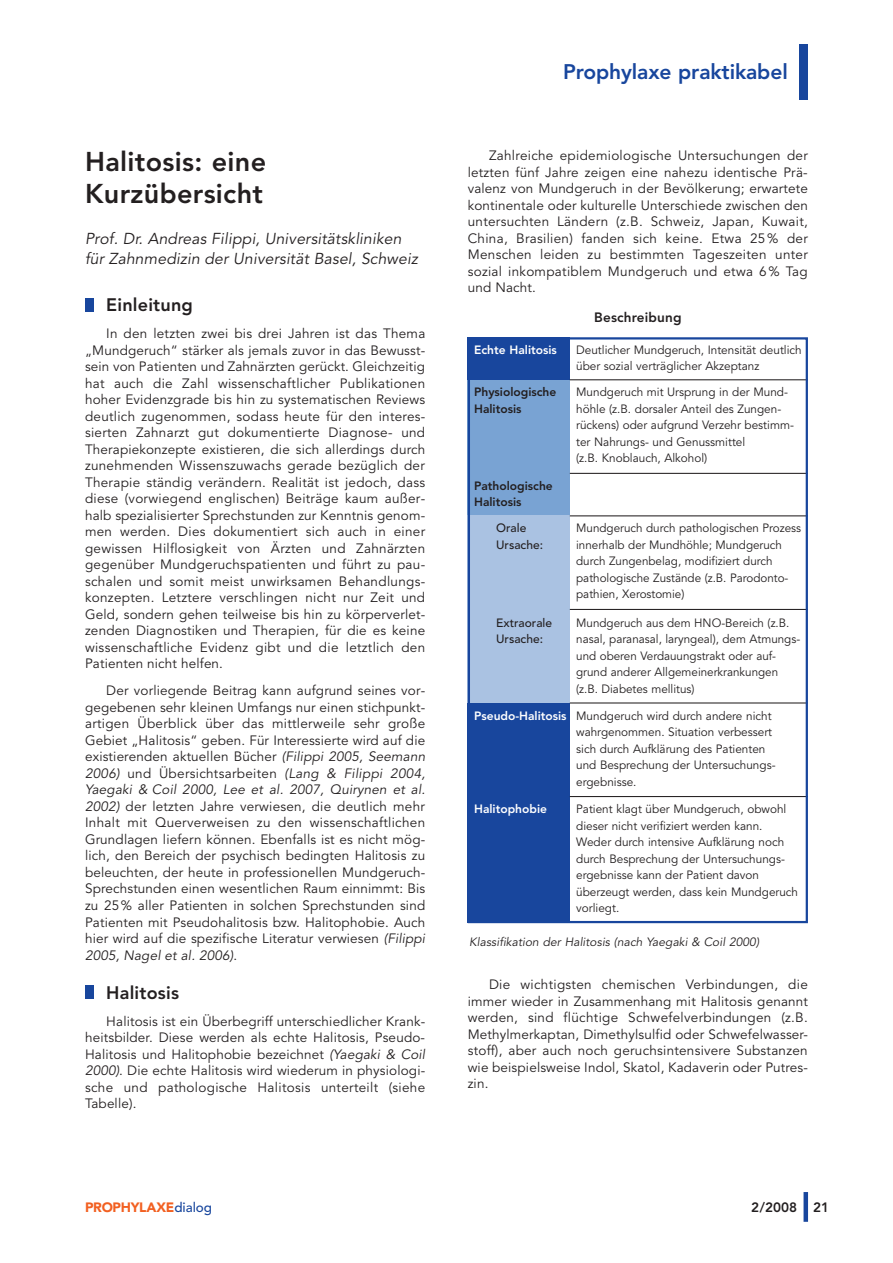
<style>
.page{position:relative;width:893px;height:1263px;background:#fff}
.page>*{position:absolute;margin:0;border:0;box-sizing:border-box;transform-origin:0 0}
.t1{font:800 27px/32.4px "Avenir";letter-spacing:.01em;color:#231f20}
.t2{font:800 21px "Avenir";letter-spacing:-.005em;color:#18469d}
.t3{font:800 18px "Avenir";letter-spacing:.01em;color:#231f20}
.t4{font:italic 15.75px/19.8px "Avenir";letter-spacing:.01em;color:#231f20}
.t5{font:13.5px/16.5px "Avenir";letter-spacing:.01em;color:#231f20;text-align:justify}
.t6{font:800 13.5px "Avenir";letter-spacing:.01em;color:#231f20}
.t7{font:900 13.5px "Avenir";letter-spacing:-.025em;color:#f26021}
.t8{font:12px/16.5px "Avenir";color:#231f20}
.t9{font:italic 12px "Avenir";letter-spacing:.005em;color:#231f20}
.t10{font:800 12px/16.5px "Avenir";color:#231f20}
.t11{font:500 12px/16.5px "Avenir";color:#231f20}
.t12{font:800 12px "Avenir";color:#fff}
.s1{font-style:italic}
.s2{font-weight:800;color:#fff}
.s3{font-weight:500;color:#18469d}
</style>
<div class="page">
<div style="left:803px;top:1192px;width:5px;height:30px;background:#18469d"></div>
<div style="left:799px;top:44px;width:9px;height:55px;background:#18469d"></div>
<div style="left:85px;top:298px;width:9px;height:14px;background:#18469d"></div>
<div style="left:85px;top:985px;width:9px;height:14px;background:#18469d"></div>
<div style="left:468px;top:337px;width:102px;height:43px;background:#18469d"></div>
<div style="left:468px;top:380px;width:102px;height:93px;background:#79a3d3"></div>
<div style="left:468px;top:473px;width:102px;height:43px;background:#79a3d3"></div>
<div style="left:468px;top:516px;width:102px;height:187px;background:#aac2e2"></div>
<div style="left:468px;top:703px;width:102px;height:93px;background:#18469d"></div>
<div style="left:468px;top:796px;width:102px;height:127px;background:#18469d"></div>
<hr style="left:570px;top:609px;width:238px;height:1px;background:#231f20">
<hr style="left:570px;top:702px;width:238px;height:1px;background:#231f20">
<hr style="left:570px;top:796px;width:238px;height:1px;background:#231f20">
<hr style="left:570px;top:379px;width:238px;height:1px;background:#231f20">
<hr style="left:570px;top:473px;width:238px;height:1px;background:#231f20">
<hr style="left:570px;top:515px;width:238px;height:1px;background:#231f20">
<div style="left:468px;top:337px;width:340px;height:586px;border:2px solid #18469d"></div>
<h1 class="t1" style="left:85px;top:147px;width:183px">Halitosis: eine<br>Kurzübersicht</h1>
<p class="t4" style="left:85px;top:230px;width:334px">Prof. Dr. Andreas Filippi, Universitätskliniken für Zahnmedizin der Universität Basel, Schweiz</p>
<h3 class="t3" style="left:106px;top:298px;width:88px">Einleitung</h3>
<p class="t5" style="left:85px;top:326px;width:342px;text-indent:21px">In den letzten zwei bis drei Jahren ist das Thema „Mundgeruch“ stärker als jemals zuvor in das Bewusst&shy;sein von Patienten und Zahnärzten gerückt. Gleichzeitig hat auch die Zahl wissenschaftlicher Publikationen hoher Evidenzgrade bis hin zu systematischen Reviews deutlich zugenommen, sodass heute für den interes&shy;sierten Zahnarzt gut dokumentierte Diagnose- und Therapiekonzepte existieren, die sich allerdings durch zunehmenden Wissenszuwachs gerade bezüglich der Therapie ständig verändern. Realität ist jedoch, dass diese (vorwiegend englischen) Beiträge kaum außer&shy;halb spezialisierter Sprechstunden zur Kenntnis genom&shy;men werden. Dies dokumentiert sich auch in einer gewissen Hilflosigkeit von Ärzten und Zahnärzten gegenüber Mundgeruchspatienten und führt zu pau&shy;schalen und somit meist unwirksamen Behandlungs&shy;konzepten. Letztere verschlingen nicht nur Zeit und Geld, sondern gehen teilweise bis hin zu körperverlet&shy;zenden Diagnostiken und Therapien, für die es keine wissenschaftliche Evidenz gibt und die letztlich den Patienten nicht helfen.</p>
<p class="t5" style="left:85px;top:684px;width:342px;text-indent:21px">Der vorliegende Beitrag kann aufgrund seines vor&shy;gegebenen sehr kleinen Umfangs nur einen stichpunkt&shy;artigen Überblick über das mittlerweile sehr große Gebiet „Halitosis“ geben. Für Interessierte wird auf die existierenden aktuellen Bücher <span class="s1">(Filippi 2005, Seemann 2006)</span> und Übersichtsarbeiten <span class="s1">(Lang &amp; Filippi 2004, Yaegaki &amp; Coil 2000, Lee et al. 2007, Quirynen et al.<br>2002)</span> der letzten Jahre verwiesen, die deutlich mehr Inhalt mit Querverweisen zu den wissenschaftlichen Grundlagen liefern können. Ebenfalls ist es nicht mög&shy;lich, den Bereich der psychisch bedingten Halitosis zu beleuchten, der heute in professionellen Mundgeruch-Sprechstunden einen wesentlichen Raum einnimmt: Bis zu 25% aller Patienten in solchen Sprechstunden sind Patienten mit Pseudohalitosis bzw. Halitophobie. Auch hier wird auf die spezifische Literatur verwiesen <span class="s1">(Filippi 2005, Nagel et al. 2006)</span>.</p>
<h3 class="t3" style="left:106px;top:985px;width:74px">Halitosis</h3>
<p class="t5" style="left:85px;top:1014px;width:342px;text-indent:21px">Halitosis ist ein Überbegriff unterschiedlicher Krank&shy;heitsbilder. Diese werden als echte Halitosis, Pseudo-Halitosis und Halitophobie bezeichnet <span class="s1">(Yaegaki &amp; Coil 2000)</span>. Die echte Halitosis wird wiederum in physiologi&shy;sche und pathologische Halitosis unterteilt (siehe Tabelle).</p>
<h2 class="t2" style="left:563px;top:63px;width:226px">Prophylaxe praktikabel</h2>
<p class="t5" style="left:468px;top:149px;width:342px;text-indent:21px">Zahlreiche epidemiologische Untersuchungen der letzten fünf Jahre zeigen eine nahezu identische Prä&shy;valenz von Mundgeruch in der Bevölkerung; erwartete kontinentale oder kulturelle Unterschiede zwischen den untersuchten Ländern (z.B. Schweiz, Japan, Kuwait, China, Brasilien) fanden sich keine. Etwa 25% der Menschen leiden zu bestimmten Tageszeiten unter sozial inkompatiblem Mundgeruch und etwa 6% Tag und Nacht.</p>
<p class="t6" style="left:594px;top:311px;width:89px">Beschreibung</p>
<p class="t12" style="left:474px;top:345px;width:84px">Echte Halitosis</p>
<p class="t10" style="left:474px;top:385px;width:84px">Physiologische<br>Halitosis</p>
<p class="t8" style="left:576px;top:385px;width:219px">Mundgeruch mit Ursprung in der Mund&shy;höhle (z.B. dorsaler Anteil des Zungen&shy;rückens) oder aufgrund Verzehr bestimm&shy;ter Nahrungs- und Genussmittel<br>(z.B. Knoblauch, Alkohol)</p>
<p class="t10" style="left:474px;top:478px;width:80px">Pathologische<br>Halitosis</p>
<p class="t11" style="left:496px;top:521px;width:48px">Orale<br>Ursache:</p>
<p class="t8" style="left:576px;top:342px;width:227px">Deutlicher Mundgeruch, Intensität deutlich über sozial verträglicher Akzeptanz</p>
<p class="t8" style="left:576px;top:521px;width:227px">Mundgeruch durch pathologischen Prozess innerhalb der Mundhöhle; Mundgeruch durch Zungenbelag, modifiziert durch pathologische Zustände (z.B. Parodonto&shy;pathien, Xerostomie)</p>
<p class="t8" style="left:576px;top:615px;width:226px">Mundgeruch aus dem HNO-Bereich (z.B. nasal, paranasal, laryngeal), dem Atmungs&shy;und oberen Verdauungstrakt oder auf&shy;grund anderer Allgemeinerkrankungen (z.B. Diabetes mellitus)</p>
<p class="t8" style="left:576px;top:708px;width:201px;text-indent:-102px"><span class="s2">Pseudo-Halitosis</span> Mundgeruch wird durch andere nicht wahrgenommen. Situation verbessert sich durch Aufklärung des Patienten und Besprechung der Untersuchungs&shy;ergebnisse.</p>
<p class="t12" style="left:474px;top:804px;width:74px">Halitophobie</p>
<p class="t8" style="left:576px;top:802px;width:223px">Patient klagt über Mundgeruch, obwohl dieser nicht verifiziert werden kann.<br>Weder durch intensive Aufklärung noch durch Besprechung der Untersuchungs&shy;ergebnisse kann der Patient davon überzeugt werden, dass kein Mundgeruch vorliegt.</p>
<p class="t11" style="left:496px;top:615px;width:58px">Extraorale<br>Ursache:</p>
<p class="t9" style="left:469px;top:937px;width:291px">Klassifikation der Halitosis (nach Yaegaki &amp; Coil 2000)</p>
<p class="t5" style="left:468px;top:977px;width:342px;text-indent:21px">Die wichtigsten chemischen Verbindungen, die immer wieder in Zusammenhang mit Halitosis genannt werden, sind flüchtige Schwefelverbindungen (z.B.<br>Methylmerkaptan, Dimethylsulfid oder Schwefelwasser&shy;stoff), aber auch noch geruchsintensivere Substanzen wie beispielsweise Indol, Skatol, Kadaverin oder Putres&shy;zin.</p>
<p class="t7" style="left:85px;top:1201px;width:129px">PROPHYLAXE<span class="s3">dialog</span></p>
<p class="t6" style="left:751px;top:1201px;width:79px">2/2008 21</p>
</div>
